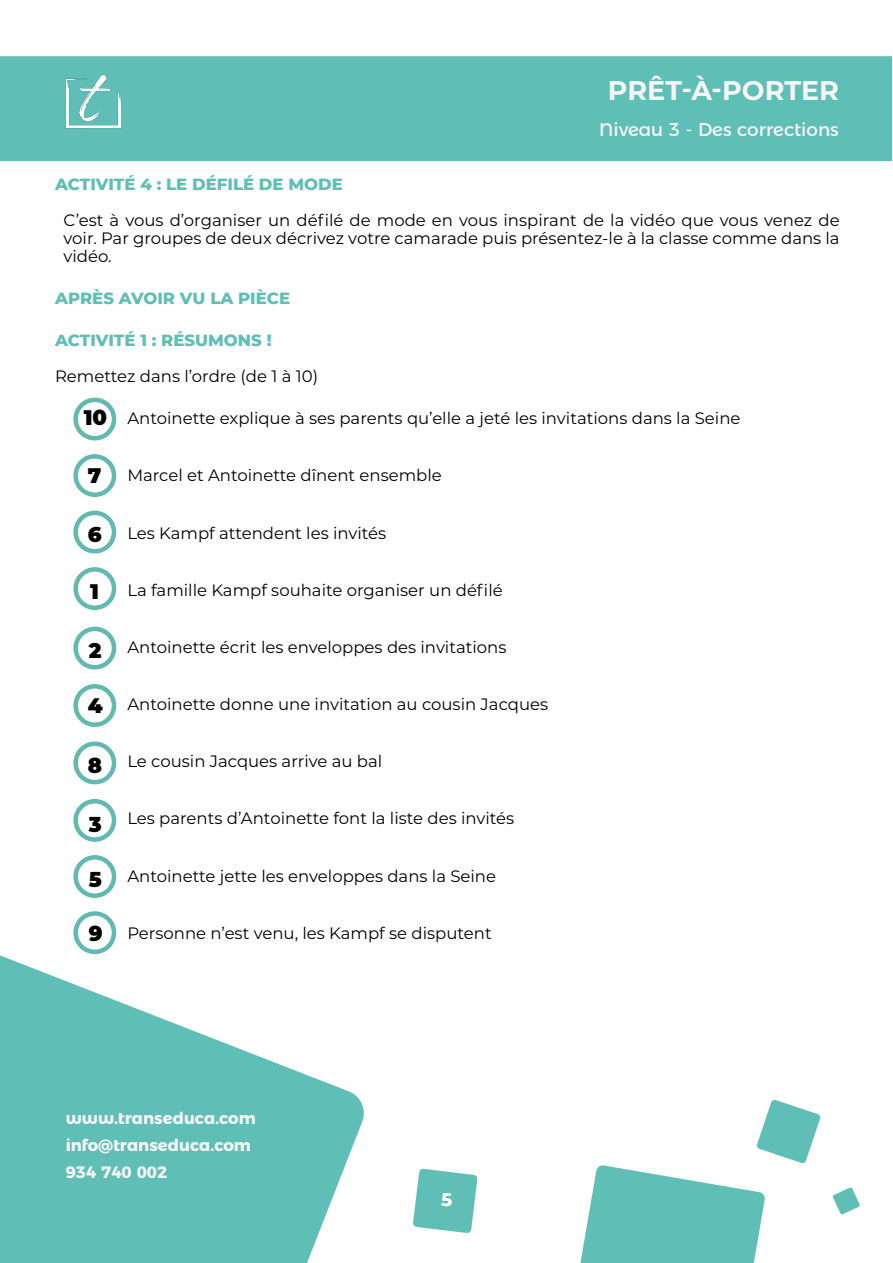
<style>
.page{position:relative;width:893px;height:1263px;background:#fff}
.page>*{position:absolute;margin:0;border:0;box-sizing:border-box;transform-origin:0 0}
.t1{font:700 27px "Montserrat";color:#f6f6f6}
.t2{font:900 21px "Montserrat";color:#000}
.t3{font:18.45px "Montserrat Alternates";color:#f6f6f6}
.t4{font:700 18px "Montserrat";color:#fff}
.t5{font:16.5px/18px "Montserrat";color:#000;text-align:justify}
.t6{font:800 16.5px "Montserrat";color:#5fbeb6}
.t7{font:700 16.5px/27px "Montserrat Alternates";color:#f6f6f6}
</style>
<div class="page">
<img style="left:0;top:56px;width:892px;height:1207px">
<img style="left:66px;top:74px;width:55px;height:66px">
<div style="left:73px;top:398px;width:43px;height:42px;border:4px solid #62b9af;border-radius:50%"></div>
<div style="left:73px;top:454px;width:43px;height:43px;border:4px solid #62b9af;border-radius:50%"></div>
<div style="left:73px;top:511px;width:43px;height:42px;border:4px solid #62b9af;border-radius:50%"></div>
<div style="left:73px;top:567px;width:43px;height:43px;border:4px solid #62b9af;border-radius:50%"></div>
<div style="left:73px;top:627px;width:43px;height:42px;border:4px solid #62b9af;border-radius:50%"></div>
<div style="left:73px;top:684px;width:43px;height:43px;border:4px solid #62b9af;border-radius:50%"></div>
<div style="left:73px;top:741px;width:43px;height:43px;border:4px solid #62b9af;border-radius:50%"></div>
<div style="left:73px;top:799px;width:43px;height:43px;border:4px solid #62b9af;border-radius:50%"></div>
<div style="left:73px;top:855px;width:43px;height:43px;border:4px solid #62b9af;border-radius:50%"></div>
<div style="left:73px;top:911px;width:43px;height:43px;border:4px solid #62b9af;border-radius:50%"></div>
<h1 class="t1" style="left:608px;top:71px;width:232px">PRÊT-À-PORTER</h1>
<p class="t3" style="left:599px;top:115px;width:241px">Niveau 3 - Des corrections</p>
<p class="t6" style="left:55px;top:172px;width:289px">ACTIVITÉ 4 : LE DÉFILÉ DE MODE</p>
<p class="t5" style="left:64px;top:211px;width:778px">C’est à vous d’organiser un défilé de mode en vous inspirant de la vidéo que vous venez de voir. Par groupes de deux décrivez votre camarade puis présentez-le à la classe comme dans la vidéo.</p>
<p class="t6" style="left:55px;top:286px;width:237px">APRÈS AVOIR VU LA PIÈCE</p>
<p class="t6" style="left:55px;top:328px;width:218px">ACTIVITÉ 1 : RÉSUMONS !</p>
<p class="t5" style="left:55px;top:367px;width:265px">Remettez dans l’ordre (de 1 à 10)</p>
<p class="t5" style="left:127px;top:409px;width:615px">Antoinette explique à ses parents qu’elle a jeté les invitations dans la Seine</p>
<p class="t2" style="left:84px;top:401px;width:25px">10</p>
<p class="t2" style="left:88px;top:460px;width:15px">7</p>
<p class="t5" style="left:127px;top:466px;width:316px">Marcel et Antoinette dînent ensemble</p>
<p class="t2" style="left:88px;top:519px;width:15px">6</p>
<p class="t5" style="left:127px;top:523px;width:260px">Les Kampf attendent les invités</p>
<p class="t2" style="left:90px;top:575px;width:10px">1</p>
<p class="t5" style="left:127px;top:580px;width:377px">La famille Kampf souhaite organiser un défilé</p>
<p class="t2" style="left:89px;top:634px;width:14px">2</p>
<p class="t5" style="left:127px;top:637px;width:381px">Antoinette écrit les enveloppes des invitations</p>
<p class="t2" style="left:88px;top:690px;width:16px">4</p>
<p class="t5" style="left:127px;top:695px;width:422px">Antoinette donne une invitation au cousin Jacques</p>
<p class="t2" style="left:88px;top:750px;width:16px">8</p>
<p class="t5" style="left:127px;top:752px;width:256px">Le cousin Jacques arrive au bal</p>
<p class="t2" style="left:89px;top:809px;width:14px">3</p>
<p class="t5" style="left:127px;top:809px;width:388px">Les parents d’Antoinette font la liste des invités</p>
<p class="t2" style="left:89px;top:864px;width:14px">5</p>
<p class="t2" style="left:89px;top:918px;width:15px">9</p>
<p class="t5" style="left:127px;top:866px;width:370px">Antoinette jette les enveloppes dans la Seine</p>
<p class="t5" style="left:127px;top:923px;width:366px">Personne n’est venu, les Kampf se disputent</p>
<p class="t7" style="left:66px;top:1103px;width:192px">www.transeduca.com info@transeduca.com<br>934 740 002</p>
<p class="t4" style="left:441px;top:1186px;width:12px">5</p>
</div>
